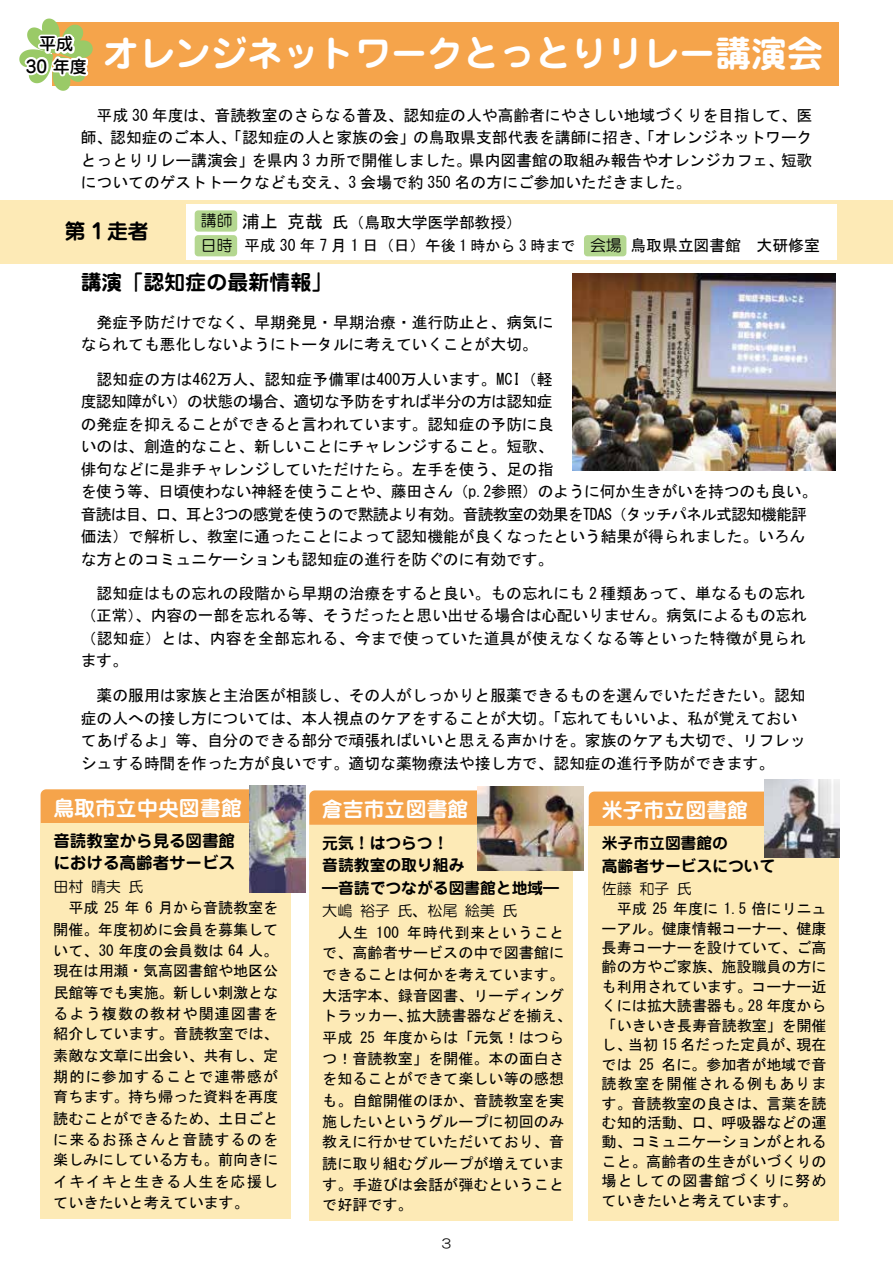
<style>
.page{position:relative;width:893px;height:1263px;background:#fff}
.page>*{position:absolute;margin:0;border:0;box-sizing:border-box;transform-origin:0 0}
.t1{font:700 36px "Jun 501 Pro";color:#fff}
.t2{font:700 20.85px "Jun 501 Pro";color:#fff}
.t3{font:700 20.85px "Jun 501 Pro";color:#000}
.t4{font:500 16.95px/22.4px "Jun 34 Pro";color:#000;text-align:center}
.t5{font:700 16.5px/22.6px "Jun 501 Pro";color:#000}
.t6{font:15.9px/22.5px "MS Gothic";color:#000}
.t7{font:15.9px/22.5px "MS Gothic";letter-spacing:-.02em;color:#000}
.t8{font:700 15.9px/22.5px "Jun 501 Pro";color:#000}
.t9{font:15.9px/24.9px "HG Maru Gothic MPRO";color:#000}
.t10{font:15.15px/21px "MS Gothic";color:#000;text-align:justify}
.t11{font:15.15px "HG Maru Gothic MPRO";letter-spacing:.24em;color:#000}
.t12{font:12.75px "HG Maru Gothic MPRO";color:#000}
.s1{font-size:18px}
.s2{font-size:16.5px}
.s3{font-size:15.15px}
</style>
<div class="page">
<div style="left:52px;top:22px;width:786px;height:63px;background:#f5a44b"></div>
<svg style="left:0;top:200px;width:893px;height:64px;background:#fdecbe"></svg>
<div style="left:0;top:205px;width:893px;height:58px;background:#fdeab6"></div>
<div style="left:186px;top:205px;width:650px;height:55px;background:#fff"></div>
<svg style="left:195px;top:210px;width:42px;height:46px"></svg>
<img style="left:197px;top:237px;width:38px;height:17px">
<svg style="left:584px;top:235px;width:42px;height:21px"></svg>
<img style="left:586px;top:237px;width:39px;height:17px">
<div style="left:589px;top:825px;width:250px;height:396px;background:#fdeab6"></div>
<div style="left:41px;top:789px;width:208px;height:34px;background:#f5a44b"></div>
<div style="left:309px;top:825px;width:264px;height:395px;background:#fdeab6"></div>
<div style="left:40px;top:823px;width:251px;height:396px;background:#fdeab6"></div>
<div style="left:309px;top:790px;width:169px;height:35px;background:#f5a44b"></div>
<div style="left:589px;top:791px;width:176px;height:35px;background:#f5a44b"></div>
<svg style="left:19px;top:19px;width:74px;height:72px"></svg>
<img style="left:573px;top:274px;width:262px;height:197px">
<img style="left:478px;top:786px;width:106px;height:85px">
<img style="left:249px;top:786px;width:56px;height:106px">
<img style="left:765px;top:780px;width:74px;height:78px">
<p class="t4" style="left:26px;top:31px;width:63px">平成<br>30 年度</p>
<h1 class="t1" style="left:103px;top:25px;width:721px">オレンジネットワークとっとりリレー講演会</h1>
<p class="t6" style="left:81px;top:104px;width:734px;text-align:justify;text-indent:16px">平成 30 年度は、音読教室のさらなる普及、認知症の人や高齢者にやさしい地域づくりを目指して、医師、認知症のご本人、「認知症の人と家族の会」の鳥取県支部代表を講師に招き、「オレンジネットワークとっとりリレー講演会」を県内 3 カ所で開催しました。県内図書館の取組み報告やオレンジカフェ、短歌についてのゲストトークなども交え、3 会場で約 350 名の方にご参加いただきました。</p>
<p class="t9" style="left:201px;top:208px;width:33px">講師日時</p>
<h2 class="t3" style="left:65px;top:215px;width:85px">第 1走者</h2>
<p class="t6" style="left:242px;top:211px;width:335px"><span class="s1">浦上克哉</span><span class="s2">氏</span>（鳥取大学医学部教授）<br>平成 30 年 7 月 1 日（日）<span class="s3">午後 1 時から 3 時まで</span></p>
<p class="t9" style="left:590px;top:233px;width:33px">会場</p>
<p class="t6" style="left:630px;top:234px;width:191px">鳥取県立図書館 大研修室</p>
<h2 class="t3" style="left:81px;top:266px;width:253px">講演「認知症の最新情報」</h2>
<p class="t6" style="left:81px;top:311px;width:474px;text-indent:16px">発症予防だけでなく、早期発見・早期治療・進行防止と、病気になられても悪化しないようにトータルに考えていくことが大切。</p>
<p class="t7" style="left:81px;top:367px;width:738px;text-indent:16px">認知症の方は462万人、認知症予備軍は400万人います。MCI（軽<br>度認知障がい）の状態の場合、適切な予防をすれば半分の方は認知症<br>の発症を抑えることができると言われています。認知症の予防に良<br>いのは、創造的なこと、新しいことにチャレンジすること。短歌、<br>俳句などに是非チャレンジしていただけたら。左手を使う、足の指<br>を使う等、日頃使わない神経を使うことや、藤田さん（p.2参照）のように何か生きがいを持つのも良い。音読は目、口、耳と3つの感覚を使うので黙読より有効。音読教室の効果をTDAS（タッチパネル式認知機能評価法）で解析し、教室に通ったことによって認知機能が良くなったという結果が得られました。いろんな方とのコミュニケーションも認知症の進行を防ぐのに有効です。</p>
<p class="t6" style="left:81px;top:582px;width:728px;text-align:justify;text-indent:16px">認知症はもの忘れの段階から早期の治療をすると良い。もの忘れにも 2 種類あって、単なるもの忘れ（正常）、内容の一部を忘れる等、そうだったと思い出せる場合は心配いりません。病気によるもの忘れ（認知症）とは、内容を全部忘れる、今まで使っていた道具が使えなくなる等といった特徴が見られます。</p>
<p class="t6" style="left:81px;top:684px;width:726px;text-indent:16px">薬の服用は家族と主治医が相談し、その人がしっかりと服薬できるものを選んでいただきたい。認知症の人への接し方については、本人視点のケアをすることが大切。「忘れてもいいよ、私が覚えておいてあげるよ」等、自分のできる部分で頑張ればいいと思える声かけを。家族のケアも大切で、リフレッシュする時間を作った方が良いです。適切な薬物療法や接し方で、認知症の進行予防ができます。</p>
<h2 class="t2" style="left:53px;top:791px;width:190px">鳥取市立中央図書館</h2>
<p class="t5" style="left:53px;top:828px;width:183px">音読教室から見る図書館における高齢者サービス</p>
<p class="t11" style="left:53px;top:879px;width:92px">田村晴夫氏</p>
<p class="t10" style="left:53px;top:897px;width:227px;text-indent:15px">平成 25 年 6 月から音読教室を開催。年度初めに会員を募集していて、30 年度の会員数は 64 人。現在は用瀬・気高図書館や地区公民館等でも実施。新しい刺激となるよう複数の教材や関連図書を紹介しています。音読教室では、素敵な文章に出会い、共有し、定期的に参加することで連帯感が育ちます。持ち帰った資料を再度読むことができるため、土日ごとに来るお孫さんと音読するのを楽しみにしている方も。前向きにイキイキと生きる人生を応援していきたいと考えています。</p>
<h2 class="t2" style="left:322px;top:792px;width:148px">倉吉市立図書館</h2>
<h2 class="t2" style="left:602px;top:793px;width:148px">米子市立図書館</h2>
<p class="t8" style="left:322px;top:830px;width:238px">元気！はつらつ！<br>音読教室の取り組み<br>―音読でつながる図書館と地域―</p>
<p class="t11" style="left:322px;top:903px;width:197px">大嶋裕子氏、松尾絵美氏</p>
<p class="t10" style="left:322px;top:921px;width:251px;text-align:left;text-indent:15px">人生 100 年時代到来ということで、高齢者サービスの中で図書館にできることは何かを考えています。大活字本、録音図書、リーディングトラッカー、拡大読書器などを揃え、平成 25 年度からは「元気！はつらつ！音読教室」を開催。本の面白さを知ることができて楽しい等の感想も。自館開催のほか、音読教室を実施したいというグループに初回のみ教えに行かせていただいており、音読に取り組むグループが増えています。手遊びは会話が弾むということで好評です。</p>
<p class="t12" style="left:442px;top:1237px;width:11px">3</p>
<p class="t8" style="left:602px;top:830px;width:175px">米子市立図書館の<br>高齢者サービスについて</p>
<p class="t11" style="left:602px;top:881px;width:92px">佐藤和子氏</p>
<p class="t10" style="left:602px;top:899px;width:227px;line-height:19.5px;text-indent:15px">平成 25 年度に 1.5 倍にリニューアル。健康情報コーナー、健康長寿コーナーを設けていて、ご高齢の方やご家族、施設職員の方にも利用されています。コーナー近くには拡大読書器も。28 年度から「いきいき長寿音読教室」を開催し、当初 15 名だった定員が、現在では 25 名に。参加者が地域で音読教室を開催される例もあります。音読教室の良さは、言葉を読む知的活動、口、呼吸器などの運動、コミュニケーションがとれること。高齢者の生きがいづくりの場としての図書館づくりに努めていきたいと考えています。</p>
</div>
